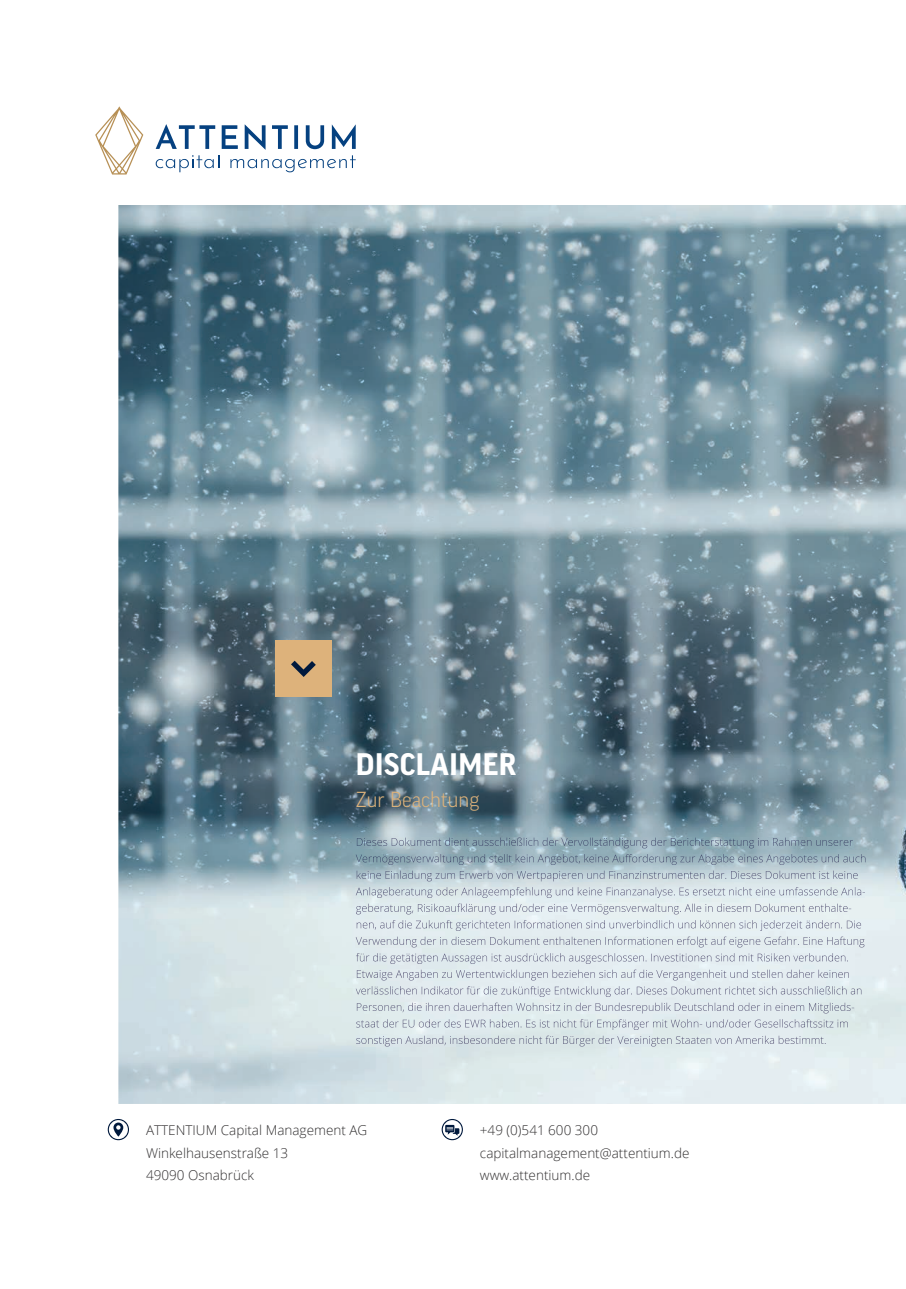
<style>
.page{position:relative;width:906px;height:1289px;background:#fff}
.page>*{position:absolute;margin:0;border:0;box-sizing:border-box;transform-origin:0 0}
.t1{font:700 30px "Good Pro";letter-spacing:.01em;color:#fff}
.t2{font:300 21px "Good Pro";color:#ddb27b}
.t3{font:300 13.5px/22.5px "Open Sans";color:#312f30}
</style>
<div class="page">
<img style="left:118px;top:205px;width:788px;height:898px">
<svg style="left:108px;top:1119px;width:21px;height:21px"></svg>
<svg style="left:441px;top:1119px;width:22px;height:21px"></svg>
<div style="left:275px;top:640px;width:56px;height:57px;background:#ddb27b"></div>
<svg style="left:291px;top:660px;width:25px;height:17px"></svg>
<img style="left:357px;top:837px;width:496px;height:11px">
<img style="left:356px;top:854px;width:510px;height:10px">
<img style="left:357px;top:870px;width:501px;height:11px">
<img style="left:356px;top:887px;width:509px;height:10px">
<img style="left:356px;top:903px;width:495px;height:11px">
<img style="left:357px;top:920px;width:504px;height:10px">
<img style="left:356px;top:936px;width:508px;height:11px">
<img style="left:356px;top:953px;width:492px;height:10px">
<img style="left:357px;top:969px;width:492px;height:11px">
<img style="left:356px;top:986px;width:506px;height:10px">
<img style="left:357px;top:1002px;width:497px;height:11px">
<img style="left:356px;top:1019px;width:492px;height:10px">
<img style="left:356px;top:1035px;width:469px;height:11px">
<svg style="left:156px;top:124px;width:200px;height:48px"></svg>
<svg style="left:95px;top:106px;width:48px;height:68px"></svg>
<h1 class="t1" style="left:356px;top:747px;width:162px">DISCLAIMER</h1>
<h2 class="t2" style="left:356px;top:787px;width:125px">Zur Beachtung</h2>
<p class="t3" style="left:146px;top:1118px;width:223px">ATTENTIUM Capital Management AG<br>Winkelhausenstraße 13<br>49090 Osnabrück</p>
<p class="t3" style="left:480px;top:1118px;width:211px">+49 (0)541 600 300 capitalmanagement@attentium.de www.attentium.de</p>
</div>
